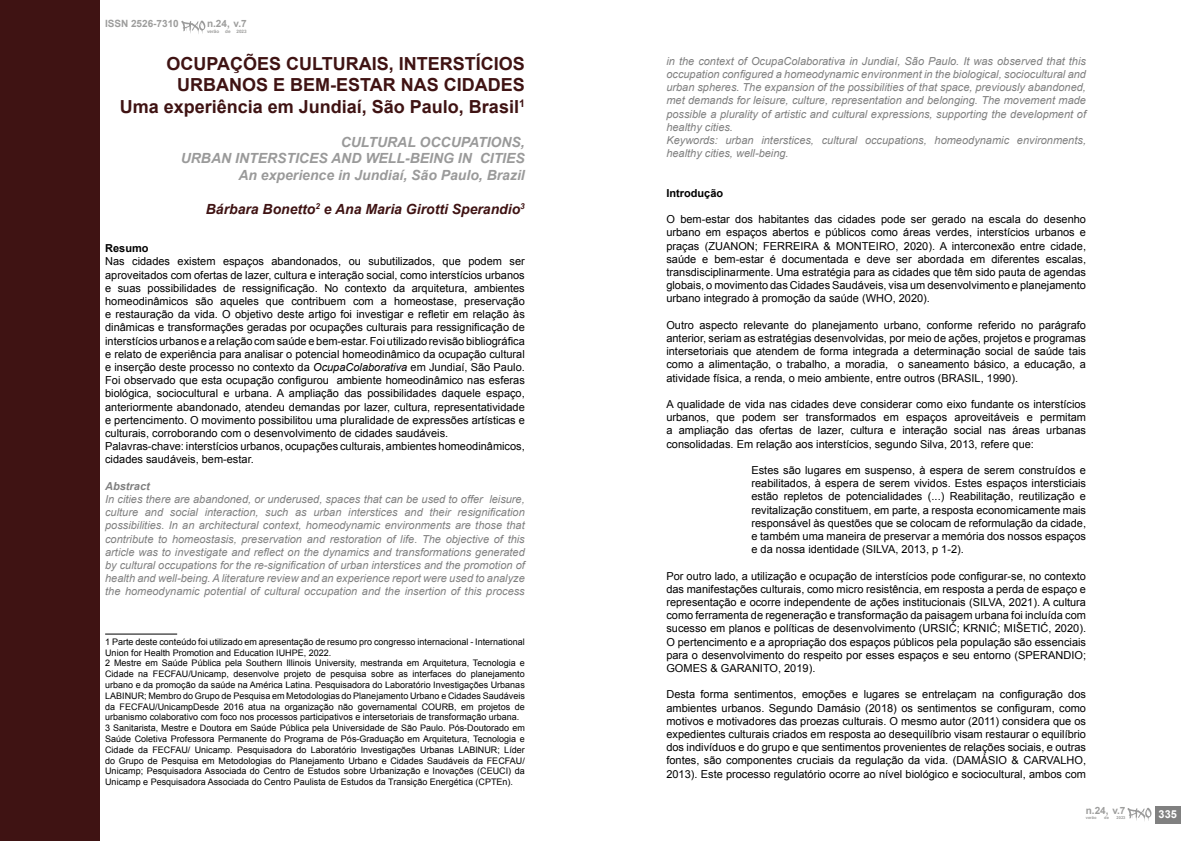
<style>
.page{position:relative;width:1191px;height:842px;background:#fff}
.page>*{position:absolute;margin:0;border:0;box-sizing:border-box;transform-origin:0 0}
.t1{font:700 18px/21.6px "Arial";color:#3f1313;text-align:right}
.t2{font:italic 700 14px/16.8px "Arial";color:#9a9a9a;text-align:right}
.t3{font:italic 700 14px "Arial";color:#3f1313}
.t4{font:11px/13.2px "Arial";color:#000;text-align:justify}
.t5{font:italic 11px/13.2px "Arial";color:#808080;text-align:justify}
.t6{font:700 11px "Arial";color:#000}
.t7{font:italic 700 11px "Arial";color:#808080}
.t8{font:700 11px "Arial";color:#fff}
.t9{font:700 10px "Arial";color:#9d9d9c}
.t10{font:9px/10.8px "Arial";color:#000}
.t11{font:700 4.6px "Arial";color:#9d9d9c}
.t12{font:700 4px "Arial";color:#9d9d9c}
.s1{font-style:italic}
</style>
<div class="page">
<div style="left:0;top:0;width:99px;height:841px;background:#3f1313"></div>
<hr style="left:105px;top:633px;width:72px;height:1px;background:#000">
<svg style="left:181px;top:21px;width:24px;height:13px"></svg>
<div style="left:1155px;top:806px;width:25px;height:17px;background:#808080"></div>
<svg style="left:1127px;top:808px;width:24px;height:13px"></svg>
<p class="t9" style="left:105px;top:17px;width:75px">ISSN 2526-7310</p>
<p class="t9" style="left:207px;top:17px;width:41px">n.24, v.7</p>
<p class="t11" style="left:207px;top:28px;width:14px">verão</p>
<p class="t11" style="left:225px;top:28px;width:7px">de</p>
<p class="t11" style="left:236px;top:28px;width:12px">2023</p>
<h1 class="t1" style="left:120px;top:53px;width:406px">OCUPAÇÕES CULTURAIS, INTERSTÍCIOS<br>URBANOS E BEM-ESTAR NAS CIDADES<br>Uma experiência em Jundiaí, São Paulo, Brasil<sup>1</sup></h1>
<p class="t2" style="left:181px;top:134px;width:346px">CULTURAL OCCUPATIONS,<br>URBAN INTERSTICES AND WELL-BEING IN CITIES<br>An experience in Jundiaí, São Paulo, Brazil</p>
<p class="t3" style="left:206px;top:200px;width:320px">Bárbara Bonetto<sup>2</sup> e Ana Maria Girotti Sperandio<sup>3</sup></p>
<p class="t6" style="left:105px;top:241px;width:45px">Resumo</p>
<p class="t4" style="left:105px;top:255px;width:421px;text-align:left">Nas cidades existem espaços abandonados, ou subutilizados, que podem ser aproveitados com ofertas de lazer, cultura e interação social, como interstícios urbanos e suas possibilidades de ressignificação. No contexto da arquitetura, ambientes homeodinâmicos são aqueles que contribuem com a homeostase, preservação e restauração da vida. O objetivo deste artigo foi investigar e refletir em relação às dinâmicas e transformações geradas por ocupações culturais para ressignificação de interstícios urbanos e a relação com saúde e bem-estar. Foi utilizado revisão bibliográfica e relato de experiência para analisar o potencial homeodinâmico da ocupação cultural e inserção deste processo no contexto da <span class="s1">OcupaColaborativa</span> em Jundiaí, São Paulo.<br>Foi observado que esta ocupação configurou ambiente homeodinâmico nas esferas biológica, sociocultural e urbana. A ampliação das possibilidades daquele espaço, anteriormente abandonado, atendeu demandas por lazer, cultura, representatividade e pertencimento. O movimento possibilitou uma pluralidade de expressões artísticas e culturais, corroborando com o desenvolvimento de cidades saudáveis.<br>Palavras-chave: interstícios urbanos, ocupações culturais, ambientes homeodinâmicos, cidades saudáveis, bem-estar.</p>
<p class="t7" style="left:105px;top:479px;width:46px">Abstract</p>
<p class="t5" style="left:105px;top:493px;width:421px">In cities there are abandoned, or underused, spaces that can be used to offer leisure, culture and social interaction, such as urban interstices and their resignification possibilities. In an architectural context, homeodynamic environments are those that contribute to homeostasis, preservation and restoration of life. The objective of this article was to investigate and reflect on the dynamics and transformations generated by cultural occupations for the re-signification of urban interstices and the promotion of health and well-being. A literature review and an experience report were used to analyze the homeodynamic potential of cultural occupation and the insertion of this process</p>
<p class="t10" style="left:105px;top:636px;width:421px">1 Parte deste conteúdo foi utilizado em apresentação de resumo pro congresso internacional - International Union for Health Promotion and Education IUHPE, 2022.<br>2 Mestre em Saúde Pública pela Southern Illinois University, mestranda em Arquitetura, Tecnologia e Cidade na FECFAU/Unicamp, desenvolve projeto de pesquisa sobre as interfaces do planejamento urbano e da promoção da saúde na América Latina. Pesquisadora do Laboratório Investigações Urbanas LABINUR; Membro do Grupo de Pesquisa em Metodologias do Planejamento Urbano e Cidades Saudáveis da FECFAU/UnicampDesde 2016 atua na organização não governamental COURB, em projetos de urbanismo colaborativo com foco nos processos participativos e intersetoriais de transformação urbana.<br>3 Sanitarista, Mestre e Doutora em Saúde Pública pela Universidade de São Paulo. Pós-Doutorado em Saúde Coletiva Professora Permanente do Programa de Pós-Graduação em Arquitetura, Tecnologia e Cidade da FECFAU/ Unicamp. Pesquisadora do Laboratório Investigações Urbanas LABINUR; Líder do Grupo de Pesquisa em Metodologias do Planejamento Urbano e Cidades Saudáveis da FECFAU/ Unicamp; Pesquisadora Associada do Centro de Estudos sobre Urbanização e Inovações (CEUCI) da Unicamp e Pesquisadora Associada do Centro Paulista de Estudos da Transição Energética (CPTEn).</p>
<p class="t5" style="left:666px;top:54px;width:421px;text-align:left">in the context of OcupaColaborativa in Jundiaí, São Paulo. It was observed that this occupation configured a homeodynamic environment in the biological, sociocultural and urban spheres. The expansion of the possibilities of that space, previously abandoned, met demands for leisure, culture, representation and belonging. The movement made possible a plurality of artistic and cultural expressions, supporting the development of healthy cities.<br>Keywords: urban interstices, cultural occupations, homeodynamic environments, healthy cities, well-being.</p>
<p class="t6" style="left:666px;top:186px;width:58px">Introdução</p>
<p class="t4" style="left:666px;top:213px;width:421px">O bem-estar dos habitantes das cidades pode ser gerado na escala do desenho urbano em espaços abertos e públicos como áreas verdes, interstícios urbanos e praças (ZUANON; FERREIRA &amp; MONTEIRO, 2020). A interconexão entre cidade, saúde e bem-estar é documentada e deve ser abordada em diferentes escalas, transdisciplinarmente. Uma estratégia para as cidades que têm sido pauta de agendas globais, o movimento das Cidades Saudáveis, visa um desenvolvimento e planejamento urbano integrado à promoção da saúde (WHO, 2020).</p>
<p class="t4" style="left:666px;top:318px;width:421px">Outro aspecto relevante do planejamento urbano, conforme referido no parágrafo anterior, seriam as estratégias desenvolvidas, por meio de ações, projetos e programas intersetoriais que atendem de forma integrada a determinação social de saúde tais como a alimentação, o trabalho, a moradia, o saneamento básico, a educação, a atividade física, a renda, o meio ambiente, entre outros (BRASIL, 1990).</p>
<p class="t4" style="left:666px;top:398px;width:421px">A qualidade de vida nas cidades deve considerar como eixo fundante os interstícios urbanos, que podem ser transformados em espaços aproveitáveis e permitam a ampliação das ofertas de lazer, cultura e interação social nas áreas urbanas consolidadas. Em relação aos interstícios, segundo Silva, 2013, refere que:</p>
<p class="t4" style="left:751px;top:464px;width:336px">Estes são lugares em suspenso, à espera de serem construídos e reabilitados, à espera de serem vividos. Estes espaços intersticiais estão repletos de potencialidades (...) Reabilitação, reutilização e revitalização constituem, em parte, a resposta economicamente mais responsável às questões que se colocam de reformulação da cidade, e também uma maneira de preservar a memória dos nossos espaços e da nossa identidade (SILVA, 2013, p 1-2).</p>
<p class="t4" style="left:666px;top:569px;width:421px">Por outro lado, a utilização e ocupação de interstícios pode configurar-se, no contexto das manifestações culturais, como micro resistência, em resposta a perda de espaço e representação e ocorre independente de ações institucionais (SILVA, 2021). A cultura como ferramenta de regeneração e transformação da paisagem urbana foi incluída com sucesso em planos e políticas de desenvolvimento (URSIĆ; KRNIĆ; MIŠETIĆ, 2020).<br>O pertencimento e a apropriação dos espaços públicos pela população são essenciais para o desenvolvimento do respeito por esses espaços e seu entorno (SPERANDIO; GOMES &amp; GARANITO, 2019).</p>
<p class="t4" style="left:666px;top:688px;width:421px">Desta forma sentimentos, emoções e lugares se entrelaçam na configuração dos ambientes urbanos. Segundo Damásio (2018) os sentimentos se configuram, como motivos e motivadores das proezas culturais. O mesmo autor (2011) considera que os expedientes culturais criados em resposta ao desequilíbrio visam restaurar o equilíbrio dos indivíduos e do grupo e que sentimentos provenientes de relações sociais, e outras fontes, são componentes cruciais da regulação da vida. (DAMÁSIO &amp; CARVALHO, 2013). Este processo regulatório ocorre ao nível biológico e sociocultural, ambos com</p>
<p class="t9" style="left:1085px;top:804px;width:41px">n.24, v.7</p>
<p class="t12" style="left:1085px;top:815px;width:12px">verão</p>
<p class="t12" style="left:1104px;top:815px;width:6px">de</p>
<p class="t12" style="left:1116px;top:815px;width:10px">2023</p>
<p class="t8" style="left:1158px;top:807px;width:20px">335</p>
</div>
